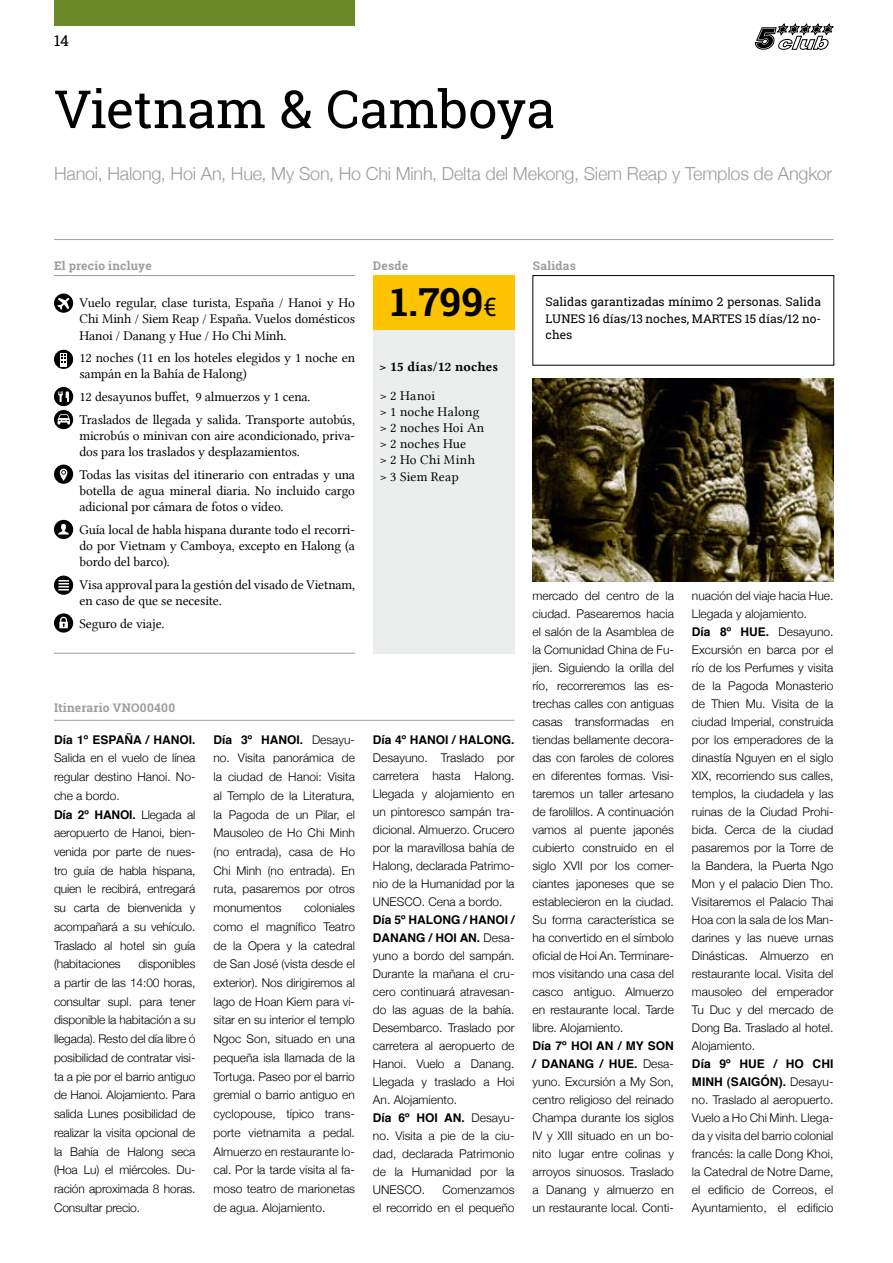
<style>
.page{position:relative;width:893px;height:1263px;background:#fff}
.page>*{position:absolute;margin:0;border:0;box-sizing:border-box;transform-origin:0 0}
.t1{font:52.5px "Roboto Slab";letter-spacing:-.01em;color:#000}
.t2{font:700 39px "Roboto Slab";color:#000}
.t3{font:300 18px "Helvetica Neue";letter-spacing:-.01em;color:#9c9d9f}
.t4{font:15px "Roboto Slab";color:#000}
.t5{font:13.5px/16.2px "Lin Libertine";letter-spacing:-.01em;color:#000}
.t6{font:13.5px/16.2px "Lin Libertine";letter-spacing:.015em;color:#000}
.t7{font:13.5px "Lin Libertine B";letter-spacing:.015em;color:#000}
.t8{font:300 12px/18px "Helvetica Neue";color:#000;text-align:justify}
.t9{font:700 12px/18px "Helvetica";color:#000}
.t10{font:12px/16.5px "Roboto Slab";color:#000;text-align:justify}
.t11{font:700 12px "Roboto Slab";letter-spacing:.02em;color:#9c9d9f}
.s1{font-weight:400;font-size:25.5px}
.s2{font-family:"Helvetica Neue";font-weight:300}
</style>
<div class="page">
<div style="left:54px;top:0;width:301px;height:26px;background:#6b8926"></div>
<svg style="left:755px;top:23px;width:79px;height:27px"></svg>
<img style="left:532px;top:379px;width:301px;height:203px">
<svg style="left:54px;top:294px;width:19px;height:19px"></svg>
<svg style="left:58px;top:298px;width:11px;height:11px"></svg>
<div style="left:54px;top:350px;width:19px;height:19px;background:#000;border-radius:50%"></div>
<div style="left:60px;top:353px;width:7px;height:13px;background:#fff"></div>
<svg style="left:61px;top:354px;width:5px;height:9px"></svg>
<div style="left:54px;top:387px;width:19px;height:19px;background:#000;border-radius:50%"></div>
<svg style="left:58px;top:391px;width:11px;height:11px"></svg>
<svg style="left:54px;top:613px;width:19px;height:20px"></svg>
<svg style="left:59px;top:617px;width:9px;height:11px"></svg>
<svg style="left:54px;top:410px;width:19px;height:19px"></svg>
<svg style="left:58px;top:414px;width:12px;height:10px"></svg>
<div style="left:373px;top:276px;width:141px;height:378px;background:#eceded"></div>
<svg style="left:54px;top:576px;width:19px;height:19px"></svg>
<svg style="left:58px;top:580px;width:11px;height:10px"></svg>
<div style="left:54px;top:465px;width:19px;height:19px;background:#000;border-radius:50%"></div>
<svg style="left:60px;top:469px;width:7px;height:12px"></svg>
<svg style="left:54px;top:520px;width:19px;height:19px"></svg>
<svg style="left:58px;top:524px;width:11px;height:10px"></svg>
<hr style="left:54px;top:239px;width:779px;height:1px;background:#9c9d9f">
<hr style="left:54px;top:653px;width:301px;height:1px;background:#9c9d9f">
<hr style="left:54px;top:275px;width:301px;height:1px;background:#9c9d9f">
<div style="left:532px;top:275px;width:302px;height:91px;border:1px solid #000"></div>
<div style="left:373px;top:276px;width:141px;height:54px;background:#fdc300"></div>
<hr style="left:54px;top:720px;width:460px;height:1px;background:#9c9d9f">
<p class="t4" style="left:54px;top:30px;width:16px">14</p>
<h1 class="t1" style="left:54px;top:73px;width:503px">Vietnam &amp; Camboya</h1>
<h3 class="t3" style="left:54px;top:163px;width:780px">Hanoi, Halong, Hoi An, Hue, My Son, Ho Chi Minh, Delta del Mekong, Siem Reap y Templos de Angkor</h3>
<p class="t11" style="left:54px;top:257px;width:99px">El precio incluye</p>
<p class="t11" style="left:373px;top:257px;width:37px">Desde</p>
<p class="t11" style="left:533px;top:257px;width:45px">Salidas</p>
<p class="t10" style="left:546px;top:293px;width:277px">Salidas garantizadas mínimo 2 personas. Salida LUNES 16 días/13 noches, MARTES 15 días/12 no&shy;ches</p>
<h2 class="t2" style="left:391px;top:276px;width:107px">1.799<span class="s1">€</span></h2>
<p class="t5" style="left:80px;top:295px;width:277px;text-align:justify">Vuelo regular, clase turista, España / Hanoi y Ho Chi Minh / Siem Reap / España. Vuelos domésticos Hanoi / Danang y Hue / Ho Chi Minh.</p>
<p class="t5" style="left:80px;top:350px;width:277px">12 noches (11 en los hoteles elegidos y 1 noche en sampán en la Bahía de Halong)</p>
<p class="t5" style="left:80px;top:385px;width:277px;line-height:22.6px">12 desayunos buffet, 9 almuerzos y 1 cena.<br>Traslados de llegada y salida. Transporte autobús,</p>
<p class="t5" style="left:80px;top:427px;width:277px">microbús o minivan con aire acondicionado, priva&shy;dos para los traslados y desplazamientos.</p>
<p class="t5" style="left:80px;top:466px;width:277px;text-align:justify">Todas las visitas del itinerario con entradas y una botella de agua mineral diaria. No incluido cargo adicional por cámara de fotos o vídeo.</p>
<p class="t5" style="left:80px;top:521px;width:277px;text-align:justify">Guía local de habla hispana durante todo el recorri&shy;do por Vietnam y Camboya, excepto en Halong (a bordo del barco).</p>
<p class="t5" style="left:80px;top:576px;width:277px">Visa approval para la gestión del visado de Vietnam, en caso de que se necesite.</p>
<p class="t5" style="left:80px;top:615px;width:86px">Seguro de viaje.</p>
<p class="t7" style="left:379px;top:357px;width:120px">&gt; 15 días/12 noches</p>
<p class="t6" style="left:379px;top:387px;width:106px">&gt; 2 Hanoi<br>&gt; 1 noche Halong &gt; 2 noches Hoi An &gt; 2 noches Hue<br>&gt; 2 Ho Chi Minh &gt; 3 Siem Reap</p>
<p class="t8" style="left:692px;top:586px;width:143px">nuación del viaje hacia Hue.<br>Llegada y alojamiento.</p>
<p class="t9" style="left:692px;top:622px;width:143px">Día 8º HUE. <span class="s2">Desayuno.</span></p>
<p class="t8" style="left:692px;top:640px;width:143px">Excursión en barca por el río de los Perfumes y visita de la Pagoda Monasterio de Thien Mu. Visita de la ciudad Imperial, construida por los emperadores de la dinastía Nguyen en el siglo XIX, recorriendo sus calles, templos, la ciudadela y las ruinas de la Ciudad Prohi&shy;bida. Cerca de la ciudad pasaremos por la Torre de la Bandera, la Puerta Ngo Mon y el palacio Dien Tho.<br>Visitaremos el Palacio Thai Hoa con la sala de los Man&shy;darines y las nueve urnas Dinásticas. Almuerzo en restaurante local. Visita del mausoleo del emperador Tu Duc y del mercado de Dong Ba. Traslado al hotel.<br>Alojamiento.</p>
<p class="t9" style="left:692px;top:1054px;width:143px">Día 9º HUE / HO CHI<br>MINH (SAIGÓN). <span class="s2">Desayu-</span></p>
<p class="t8" style="left:692px;top:1090px;width:143px">no. Traslado al aeropuerto.<br>Vuelo a Ho Chi Minh. Llega&shy;da y visita del barrio colonial francés: la calle Dong Khoi, la Catedral de Notre Dame, el edificio de Correos, el Ayuntamiento, el edificio</p>
<p class="t8" style="left:532px;top:586px;width:143px">mercado del centro de la ciudad. Pasearemos hacia el salón de la Asamblea de la Comunidad China de Fu&shy;jien. Siguiendo la orilla del río, recorreremos las es&shy;trechas calles con antiguas casas transformadas en tiendas bellamente decora&shy;das con faroles de colores en diferentes formas. Visi&shy;taremos un taller artesano de farolillos. A continuación vamos al puente japonés cubierto construido en el siglo XVII por los comer&shy;ciantes japoneses que se establecieron en la ciudad.<br>Su forma característica se ha convertido en el símbolo oficial de Hoi An. Terminare&shy;mos visitando una casa del casco antiguo. Almuerzo en restaurante local. Tarde libre. Alojamiento.</p>
<p class="t9" style="left:532px;top:1036px;width:143px">Día 7º HOI AN / MY SON / DANANG / HUE. <span class="s2">Desa-</span></p>
<p class="t8" style="left:532px;top:1072px;width:143px">yuno. Excursión a My Son, centro religioso del reinado Champa durante los siglos IV y XIII situado en un bo&shy;nito lugar entre colinas y arroyos sinuosos. Traslado a Danang y almuerzo en un restaurante local. Conti-</p>
<p class="t11" style="left:54px;top:700px;width:123px">Itinerario VNO00400</p>
<p class="t9" style="left:54px;top:730px;width:143px">Día 1º ESPAÑA / HANOI.</p>
<p class="t8" style="left:54px;top:748px;width:143px;line-height:18.8px">Salida en el vuelo de línea regular destino Hanoi. No&shy;che a bordo.</p>
<p class="t9" style="left:54px;top:805px;width:143px">Día 2º HANOI. <span class="s2">Llegada al</span></p>
<p class="t8" style="left:54px;top:823px;width:143px;line-height:18.8px">aeropuerto de Hanoi, bien&shy;venida por parte de nues&shy;tro guía de habla hispana, quien le recibirá, entregará su carta de bienvenida y acompañará a su vehículo.<br>Traslado al hotel sin guía (habitaciones</p>
<p class="t9" style="left:213px;top:730px;width:143px">Día 3º HANOI. <span class="s2">Desayu-</span></p>
<p class="t8" style="left:213px;top:748px;width:143px;line-height:18.8px">no. Visita panorámica de la ciudad de Hanoi: Visita al Templo de la Literatura, la Pagoda de un Pilar, el Mausoleo de Ho Chi Minh (no entrada), casa de Ho Chi Minh (no entrada). En ruta, pasaremos por otros monumentos</p>
<p class="t9" style="left:373px;top:730px;width:143px">Día 4º HANOI / HALONG.</p>
<p class="t8" style="left:373px;top:748px;width:143px">Desayuno. Traslado por carretera hasta Halong.<br>Llegada y alojamiento en un pintoresco sampán tra&shy;dicional. Almuerzo. Crucero por la maravillosa bahía de Halong, declarada Patrimo&shy;nio de la Humanidad por la UNESCO. Cena a bordo.</p>
<p class="t9" style="left:373px;top:910px;width:143px">Día 5º HALONG / HANOI /<br>DANANG / HOI AN. <span class="s2">Desa-</span></p>
<p class="t8" style="left:373px;top:946px;width:143px">yuno a bordo del sampán.<br>Durante la mañana el cru&shy;cero continuará atravesan&shy;do las aguas de la bahía.<br>Desembarco. Traslado por carretera al aeropuerto de Hanoi. Vuelo a Danang.<br>Llegada y traslado a Hoi An. Alojamiento.</p>
<p class="t9" style="left:373px;top:1108px;width:143px">Día 6º HOI AN. <span class="s2">Desayu-</span></p>
<p class="t8" style="left:373px;top:1126px;width:143px">no. Visita a pie de la ciu&shy;dad, declarada Patrimonio de la Humanidad por la UNESCO.</p>
<p class="t8" style="left:213px;top:898px;width:143px;line-height:18.8px;text-indent:91px">coloniales como el magnífico Teatro de la Opera y la catedral de San José (vista desde el exterior). Nos dirigiremos al lago de Hoan Kiem para vi&shy;sitar en su interior el templo Ngoc Son, situado en una pequeña isla llamada de la Tortuga. Paseo por el barrio gremial o barrio antiguo en cyclopouse, típico trans&shy;porte vietnamita a pedal.<br>Almuerzo en restaurante lo&shy;cal. Por la tarde visita al fa&shy;moso teatro de marionetas de agua. Alojamiento.</p>
<p class="t8" style="left:54px;top:954px;width:143px;line-height:18.8px;text-indent:84px">disponibles a partir de las 14:00 horas, consultar supl. para tener disponible la habitación a su llegada). Resto del día libre ó posibilidad de contratar visi&shy;ta a pie por el barrio antiguo de Hanoi. Alojamiento. Para salida Lunes posibilidad de realizar la visita opcional de la Bahía de Halong seca (Hoa Lu) el miércoles. Du&shy;ración aproximada 8 horas.<br>Consultar precio.</p>
<p class="t8" style="left:373px;top:1180px;width:143px;text-align:right">Comenzamos<br>el recorrido en el pequeño</p>
</div>
